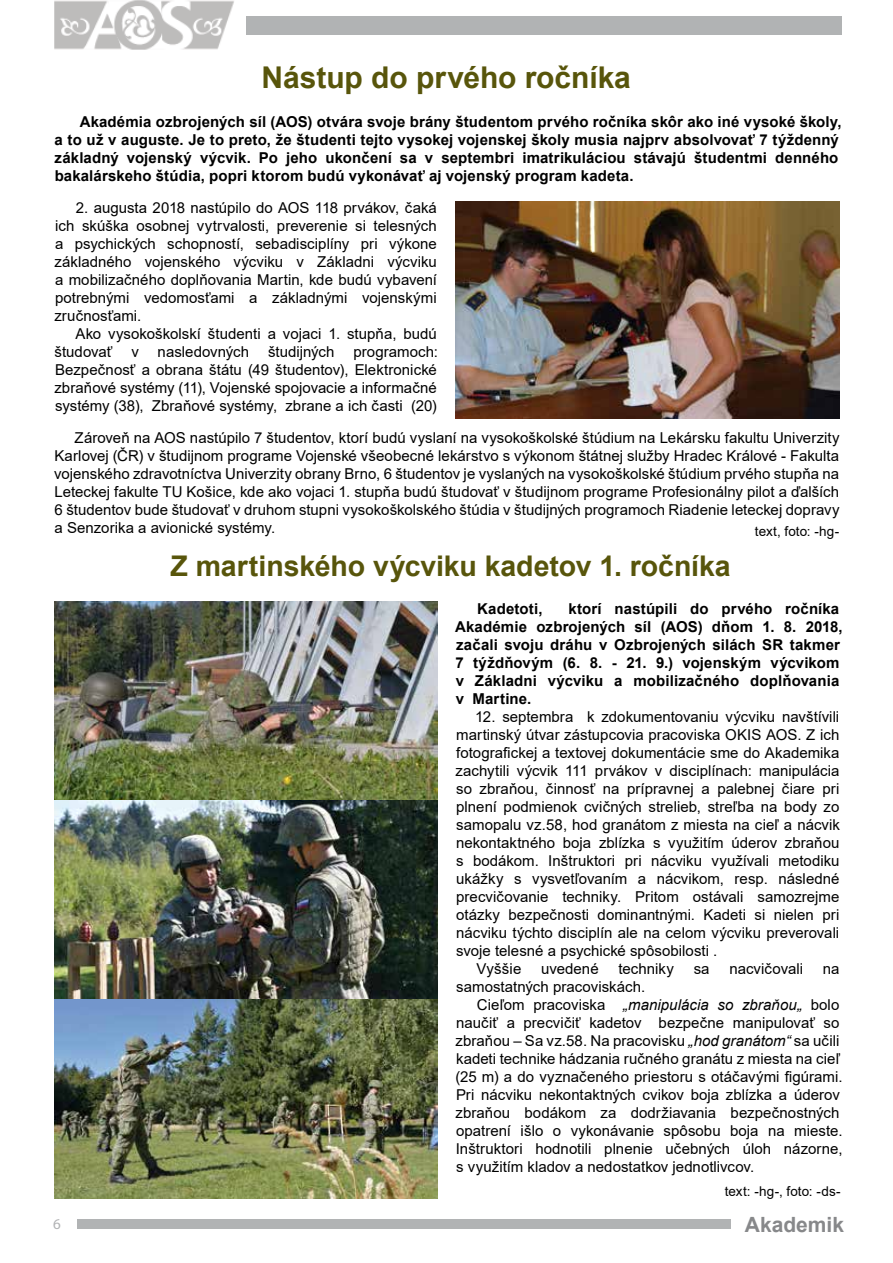
<style>
.page{position:relative;width:893px;height:1263px;background:#fff}
.page>*{position:absolute;margin:0;border:0;box-sizing:border-box;transform-origin:0 0}
.t1{font:700 30px "Arial";color:#58550b}
.t2{font:700 28.5px "Arial";letter-spacing:-.005em;color:#58550b}
.t3{font:700 21px "Arial";color:#87888a}
.t4{font:15px/18px "Arial";color:#000;text-align:justify}
.t5{font:700 15px/18px "Arial";letter-spacing:.01em;color:#000}
.t6{font:italic 15px "Arial";color:#000}
.t7{font:15px "Myriad Pro";color:#b1b2b4}
.t8{font:13.5px "Arial";color:#000}
.s1{font-style:normal}
.s2{font-style:italic}
</style>
<div class="page">
<img style="left:54px;top:0;width:180px;height:50px">
<div style="left:77px;top:1219px;width:654px;height:10px;background:#b1b3b4"></div>
<div style="left:247px;top:16px;width:595px;height:19px;background:#b1b3b4"></div>
<img style="left:456px;top:202px;width:383px;height:216px">
<img style="left:54px;top:602px;width:383px;height:597px">
<h1 class="t1" style="left:262px;top:56px;width:371px">Nástup do prvého ročníka</h1>
<p class="t5" style="left:55px;top:113px;width:789px;text-indent:25px">Akadémia ozbrojených síl (AOS) otvára svoje brány študentom prvého ročníka skôr ako iné vysoké školy, a to už v auguste. Je to preto, že študenti tejto vysokej vojenskej školy musia najprv absolvovať 7 týždenný základný vojenský výcvik. Po jeho ukončení sa v septembri imatrikuláciou stávajú študentmi denného bakalárskeho štúdia, popri ktorom budú vykonávať aj vojenský program kadeta.</p>
<p class="t4" style="left:54px;top:199px;width:384px;text-indent:21px">2. augusta 2018 nastúpilo do AOS 118 prvákov, čaká ich skúška osobnej vytrvalosti, preverenie si telesných a psychických schopností, sebadisciplíny pri výkone základného vojenského výcviku v Základni výcviku a mobilizačného doplňovania Martin, kde budú vybavení potrebnými vedomosťami a základnými vojenskými zručnosťami.</p>
<p class="t4" style="left:54px;top:325px;width:384px;text-indent:21px">Ako vysokoškolskí študenti a vojaci 1. stupňa, budú študovať</p>
<p class="t4" style="left:131px;top:343px;width:9px">v</p>
<p class="t4" style="left:158px;top:343px;width:93px">nasledovných</p>
<p class="t4" style="left:268px;top:343px;width:68px">študijných</p>
<p class="t4" style="left:54px;top:343px;width:385px;text-indent:299px">programoch:<br>Bezpečnosť a obrana štátu (49 študentov), Elektronické zbraňové systémy (11), Vojenské spojovacie a informačné systémy (38), Zbraňové systémy, zbrane a ich časti (20)</p>
<p class="t4" style="left:54px;top:428px;width:787px;text-indent:21px">Zároveň na AOS nastúpilo 7 študentov, ktorí budú vyslaní na vysokoškolské štúdium na Lekársku fakultu Univerzity Karlovej (ČR) v študijnom programe Vojenské všeobecné lekárstvo s výkonom štátnej služby Hradec Králové - Fakulta vojenského zdravotníctva Univerzity obrany Brno, 6 študentov je vyslaných na vysokoškolské štúdium prvého stupňa na Leteckej fakulte TU Košice, kde ako vojaci 1. stupňa budú študovať v študijnom programe Profesionálny pilot a ďalších 6 študentov bude študovať v druhom stupni vysokoškolského štúdia v študijných programoch Riadenie leteckej dopravy a Senzorika a avionické systémy.</p>
<p class="t8" style="left:755px;top:522px;width:86px">text, foto: -hg-</p>
<h2 class="t2" style="left:170px;top:546px;width:562px">Z martinského výcviku kadetov 1. ročníka</h2>
<p class="t5" style="left:455px;top:600px;width:389px;text-indent:113px">ktorí nastúpili do prvého ročníka Akadémie ozbrojených síl (AOS) dňom 1. 8. 2018, začali svoju dráhu v Ozbrojených silách SR takmer 7 týždňovým (6. 8. - 21. 9.) vojenským výcvikom v Základni výcviku a mobilizačného doplňovania v Martine.</p>
<p class="t4" style="left:475px;top:707px;width:366px">12. septembra k zdokumentovaniu výcviku navštívili</p>
<p class="t4" style="left:456px;top:725px;width:385px">martinský útvar zástupcovia pracoviska OKIS AOS. Z ich</p>
<p class="t4" style="left:456px;top:743px;width:385px">fotografickej a textovej dokumentácie sme do Akademika</p>
<p class="t4" style="left:455px;top:761px;width:385px">zachytili výcvik 111 prvákov v disciplínach: manipulácia</p>
<p class="t4" style="left:456px;top:779px;width:385px">so zbraňou, činnosť na prípravnej a palebnej čiare pri</p>
<p class="t4" style="left:456px;top:797px;width:385px">plnení podmienok cvičných strelieb, streľba na body zo</p>
<p class="t4" style="left:456px;top:815px;width:385px">samopalu vz.58, hod granátom z miesta na cieľ a nácvik</p>
<p class="t4" style="left:456px;top:833px;width:385px">nekontaktného boja zblízka s využitím úderov zbraňou</p>
<p class="t4" style="left:456px;top:851px;width:385px">s bodákom. Inštruktori pri nácviku využívali metodiku</p>
<p class="t4" style="left:456px;top:869px;width:385px">ukážky s vysvetľovaním a nácvikom, resp. následné</p>
<p class="t4" style="left:456px;top:887px;width:385px">precvičovanie techniky. Pritom ostávali samozrejme</p>
<p class="t4" style="left:456px;top:905px;width:385px">otázky bezpečnosti dominantnými. Kadeti si nielen pri</p>
<p class="t4" style="left:456px;top:923px;width:385px">nácviku týchto disciplín ale na celom výcviku preverovali</p>
<p class="t4" style="left:456px;top:941px;width:263px">svoje telesné a psychické spôsobilosti .</p>
<p class="t4" style="left:477px;top:959px;width:46px">Vyššie</p>
<p class="t4" style="left:541px;top:959px;width:59px">uvedené</p>
<p class="t4" style="left:618px;top:959px;width:57px">techniky</p>
<p class="t4" style="left:694px;top:959px;width:17px">sa</p>
<p class="t4" style="left:729px;top:959px;width:75px">nacvičovali</p>
<p class="t4" style="left:823px;top:959px;width:18px">na</p>
<p class="t4" style="left:456px;top:977px;width:190px">samostatných pracoviskách.</p>
<p class="t6" style="left:477px;top:995px;width:364px"><span class="s1">Cieľom pracoviska</span> „manipulácia so zbraňou„ <span class="s1">bolo</span></p>
<p class="t4" style="left:456px;top:1013px;width:385px">naučiť a precvičiť kadetov bezpečne manipulovať so</p>
<p class="t4" style="left:456px;top:1031px;width:385px">zbraňou – Sa vz.58. Na pracovisku <span class="s2">„hod granátom“</span> sa učili</p>
<p class="t4" style="left:456px;top:1049px;width:385px">kadeti technike hádzania ručného granátu z miesta na cieľ</p>
<p class="t4" style="left:455px;top:1067px;width:388px">(25 m) a do vyznačeného priestoru s otáčavými figúrami.</p>
<p class="t4" style="left:456px;top:1085px;width:385px">Pri nácviku nekontaktných cvikov boja zblízka a úderov</p>
<p class="t4" style="left:456px;top:1103px;width:385px">zbraňou bodákom za dodržiavania bezpečnostných</p>
<p class="t4" style="left:456px;top:1121px;width:388px">opatrení išlo o vykonávanie spôsobu boja na mieste.</p>
<p class="t4" style="left:456px;top:1139px;width:388px">Inštruktori hodnotili plnenie učebných úloh názorne,</p>
<p class="t4" style="left:456px;top:1157px;width:300px">s využitím kladov a nedostatkov jednotlivcov.</p>
<p class="t5" style="left:477px;top:600px;width:67px">Kadetoti,</p>
<p class="t8" style="left:725px;top:1182px;width:117px">text: -hg-, foto: -ds-</p>
<p class="t7" style="left:53px;top:1215px;width:9px">6</p>
<h3 class="t3" style="left:745px;top:1209px;width:101px">Akademik</h3>
</div>
